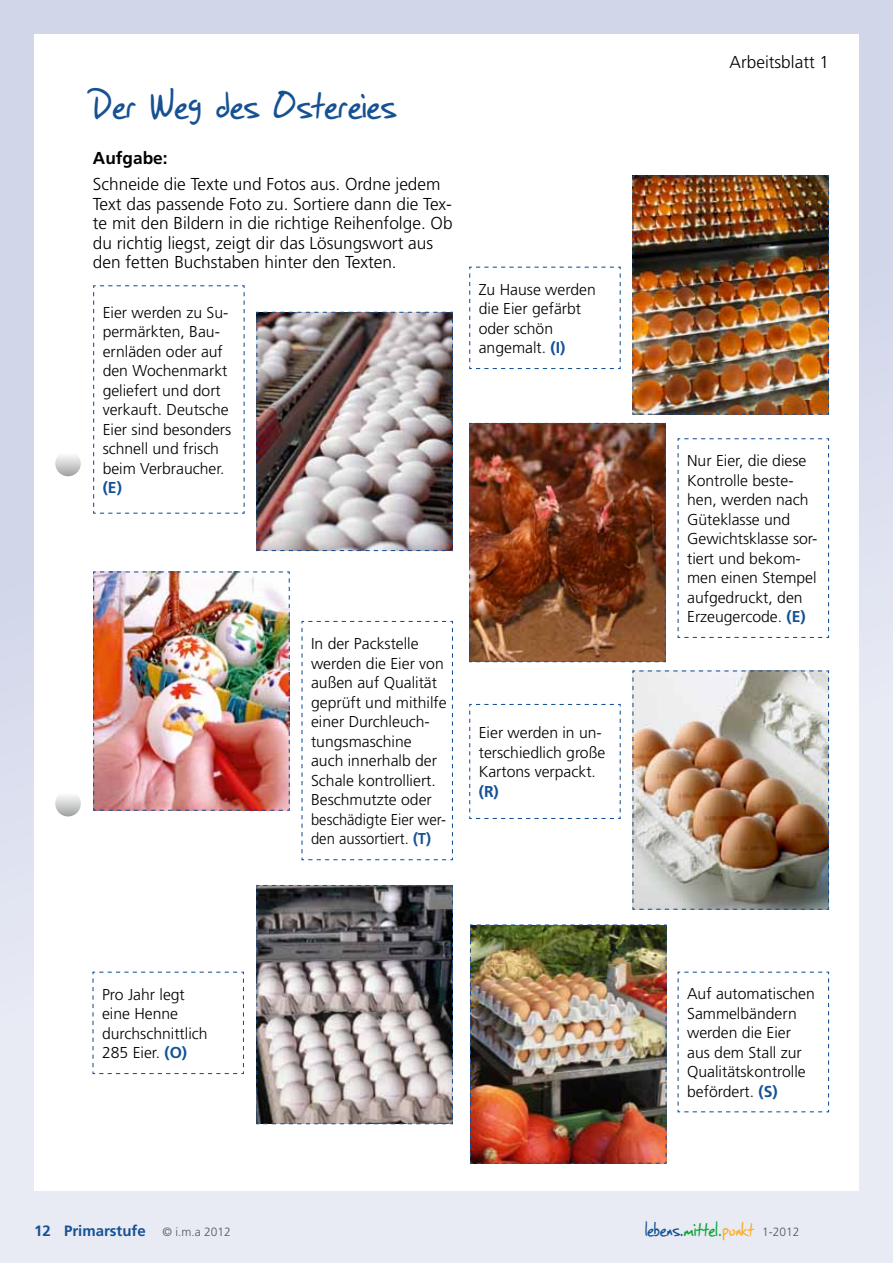
<style>
.page{position:relative;width:893px;height:1263px;background:#fff}
.page>*{position:absolute;margin:0;border:0;box-sizing:border-box;transform-origin:0 0}
.t1{font:45px "SF Grunge Sans";letter-spacing:.02em;color:#155193}
.t2{font:22.5px "SF Grunge Sans";letter-spacing:.01em;color:#155193}
.t3{font:300 17.25px/19.5px "Frutiger";color:#000}
.t4{font:700 17.25px "Frutiger";color:#000}
.t5{font:300 15.75px/19.5px "Frutiger";color:#000}
.t6{font:700 15.75px "Frutiger";color:#155193}
.t7{font:700 15px "Frutiger";color:#155193}
.s1{font-weight:700;color:#155193}
.s2{font-weight:300;font-size:12px;color:#565656}
.s3{color:#0aa537}
.s4{color:#f9af2a}
.s5{font-family:"Frutiger";font-weight:300;font-size:12px;color:#565656}
</style>
<div class="page">
<div style="left:0;top:0;width:893px;height:1263px;background:linear-gradient(to bottom,#cdd2e7,#ecedf6)"></div>
<div style="left:34px;top:34px;width:825px;height:1157px;background:#fff"></div>
<svg style="left:55px;top:451px;width:26px;height:25px"></svg>
<svg style="left:55px;top:791px;width:26px;height:25px"></svg>
<svg style="left:677px;top:971px;width:153px;height:142px"></svg>
<svg style="left:92px;top:971px;width:152px;height:103px"></svg>
<svg style="left:469px;top:703px;width:152px;height:116px"></svg>
<svg style="left:301px;top:620px;width:152px;height:241px"></svg>
<svg style="left:677px;top:438px;width:153px;height:200px"></svg>
<svg style="left:93px;top:285px;width:152px;height:229px"></svg>
<svg style="left:469px;top:266px;width:152px;height:104px"></svg>
<img style="left:469px;top:924px;width:198px;height:240px">
<svg style="left:256px;top:885px;width:197px;height:240px;background:#8d8788"></svg>
<img style="left:632px;top:670px;width:198px;height:240px">
<img style="left:93px;top:571px;width:197px;height:240px">
<img style="left:469px;top:422px;width:197px;height:241px">
<img style="left:256px;top:311px;width:197px;height:241px">
<img style="left:632px;top:175px;width:198px;height:240px">
<h1 class="t1" style="left:93px;top:75px;width:304px">Der Weg des Ostereies</h1>
<p class="t4" style="left:93px;top:148px;width:76px">Aufgabe:</p>
<p class="t3" style="left:93px;top:174px;width:361px">Schneide die Texte und Fotos aus. Ordne jedem Text das passende Foto zu. Sortiere dann die Tex&shy;te mit den Bildern in die richtige Reihenfolge. Ob du richtig liegst, zeigt dir das Lösungswort aus den fetten Buchstaben hinter den Texten.</p>
<p class="t5" style="left:103px;top:303px;width:130px">Eier werden zu Su&shy;permärkten, Bau&shy;ernläden oder auf den Wochenmarkt geliefert und dort verkauft. Deutsche<br>Eier sind besonders schnell und frisch beim Verbraucher.</p>
<p class="t6" style="left:103px;top:479px;width:21px">(E)</p>
<p class="t5" style="left:479px;top:280px;width:119px">Zu Hause werden die Eier gefärbt oder schön angemalt. <span class="s1">(I)</span></p>
<p class="t5" style="left:102px;top:984px;width:107px">Pro Jahr legt eine Henne durchschnittlich<br>285 Eier. <span class="s1">(O)</span></p>
<p class="t5" style="left:311px;top:634px;width:137px">In der Packstelle werden die Eier von außen auf Qualität geprüft und mithilfe einer Durchleuch&shy;tungsmaschine auch innerhalb der<br>Schale kontrolliert.<br>Beschmutzte oder beschädigte Eier wer&shy;den aussortiert. <span class="s1">(T)</span></p>
<p class="t5" style="left:479px;top:723px;width:128px">Eier werden in un&shy;terschiedlich große<br>Kartons verpackt.</p>
<p class="t6" style="left:479px;top:782px;width:22px">(R)</p>
<p class="t3" style="left:729px;top:53px;width:101px">Arbeitsblatt 1</p>
<p class="t5" style="left:687px;top:451px;width:132px">Nur Eier, die diese<br>Kontrolle beste&shy;hen, werden nach<br>Güteklasse und<br>Gewichtsklasse sor&shy;tiert und bekom&shy;men einen Stempel aufgedruckt, den<br>Erzeugercode. <span class="s1">(E)</span></p>
<p class="t5" style="left:687px;top:984px;width:129px">Auf automatischen<br>Sammelbändern werden die Eier aus dem Stall zur<br>Qualitätskontrolle befördert. <span class="s1">(S)</span></p>
<p class="t7" style="left:34px;top:1222px;width:198px">12 Primarstufe <span class="s2">© i.m.a 2012</span></p>
<h2 class="t2" style="left:645px;top:1214px;width:156px">lebens.<span class="s3">mittel.</span><span class="s4">punkt</span> <span class="s5">1-2012</span></h2>
</div>
